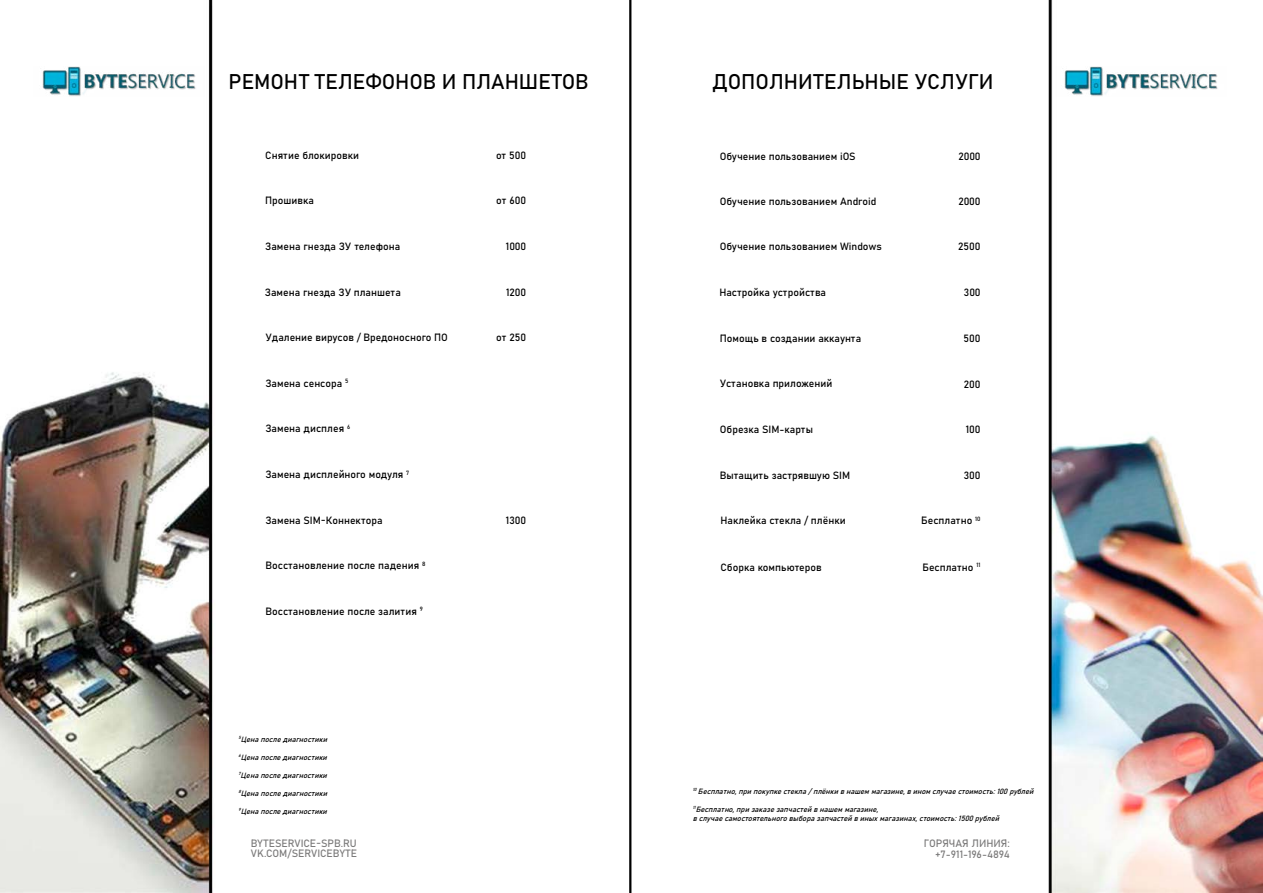
<style>
.page{position:relative;width:1263px;height:893px;background:#fff}
.page>*{position:absolute;margin:0;border:0;box-sizing:border-box;transform-origin:0 0}
.t1{font:21px "Bahnschrift";color:#000}
.t2{font:10.5px/10.5px "Bahnschrift";color:#7c7b7b}
.t3{font:10.43px "Bahnschrift";color:#000}
.t4{font:italic 7.5px/9px "Bahnschrift";color:#000}
</style>
<div class="page">
<img style="left:631px;top:0;width:632px;height:893px">
<img style="left:0;top:0;width:213px;height:893px">
<img style="left:33px;top:66px;width:172px;height:30px">
<img style="left:1055px;top:67px;width:171px;height:30px">
<hr style="left:629px;top:0;width:2px;height:893px;background:#000">
<h1 class="t1" style="left:229px;top:66px;width:362px">РЕМОНТ ТЕЛЕФОНОВ И ПЛАНШЕТОВ</h1>
<h1 class="t1" style="left:712px;top:66px;width:283px">ДОПОЛНИТЕЛЬНЫЕ УСЛУГИ</h1>
<p class="t3" style="left:265px;top:148px;width:95px">Снятие блокировки</p>
<p class="t3" style="left:265px;top:192px;width:50px">Прошивка</p>
<p class="t3" style="left:265px;top:238px;width:137px">Замена гнезда ЗУ телефона</p>
<p class="t3" style="left:265px;top:284px;width:138px">Замена гнезда ЗУ планшета</p>
<p class="t3" style="left:265px;top:329px;width:184px">Удаление вирусов / Вредоносного ПО</p>
<p class="t3" style="left:265px;top:375px;width:84px">Замена сенсора <sup>5</sup></p>
<p class="t3" style="left:265px;top:420px;width:86px">Замена дисплея <sup>6</sup></p>
<p class="t3" style="left:265px;top:467px;width:145px">Замена дисплейного модуля <sup>7</sup></p>
<p class="t3" style="left:265px;top:512px;width:119px">Замена SIM-Коннектора</p>
<p class="t3" style="left:265px;top:558px;width:162px">Восстановление после падения <sup>8</sup></p>
<p class="t3" style="left:265px;top:603px;width:159px">Восстановление после залития <sup>9</sup></p>
<p class="t4" style="left:238px;top:734px;width:93px"><sup>5</sup>Ценапоследиагностики</p>
<p class="t4" style="left:238px;top:752px;width:93px"><sup>6</sup>Ценапоследиагностики</p>
<p class="t4" style="left:238px;top:770px;width:93px"><sup>7</sup>Ценапоследиагностики</p>
<p class="t4" style="left:238px;top:788px;width:93px"><sup>8</sup>Ценапоследиагностики</p>
<p class="t4" style="left:238px;top:806px;width:93px"><sup>9</sup>Ценапоследиагностики</p>
<p class="t2" style="left:251px;top:837px;width:108px">BYTESERVICE-SPB.RU<br>VK.COM/SERVICEBYTE</p>
<p class="t3" style="left:496px;top:148px;width:32px">от 500</p>
<p class="t3" style="left:720px;top:148px;width:137px">Обучение пользованием iOS</p>
<p class="t3" style="left:720px;top:193px;width:158px">Обучение пользованием Android</p>
<p class="t3" style="left:720px;top:239px;width:164px">Обучение пользованием Windows</p>
<p class="t3" style="left:719px;top:285px;width:108px">Настройка устройства</p>
<p class="t3" style="left:720px;top:330px;width:143px">Помощь в создании аккаунта</p>
<p class="t3" style="left:720px;top:376px;width:114px">Установка приложений</p>
<p class="t3" style="left:720px;top:421px;width:95px">Обрезка SIM-карты</p>
<p class="t3" style="left:720px;top:467px;width:132px">Вытащить застрявшую SIM</p>
<p class="t3" style="left:958px;top:148px;width:24px">2000</p>
<p class="t3" style="left:496px;top:192px;width:31px">от 600</p>
<p class="t3" style="left:506px;top:238px;width:22px">1000</p>
<p class="t3" style="left:958px;top:193px;width:24px">2000</p>
<p class="t3" style="left:958px;top:239px;width:24px">2500</p>
<p class="t3" style="left:506px;top:284px;width:22px">1200</p>
<p class="t3" style="left:964px;top:285px;width:18px">300</p>
<p class="t3" style="left:496px;top:329px;width:32px">от 250</p>
<p class="t3" style="left:964px;top:330px;width:18px">500</p>
<p class="t3" style="left:964px;top:376px;width:18px">200</p>
<p class="t3" style="left:966px;top:421px;width:16px">100</p>
<p class="t3" style="left:964px;top:467px;width:18px">300</p>
<p class="t3" style="left:506px;top:513px;width:22px">1300</p>
<p class="t3" style="left:720px;top:513px;width:127px">Наклейка стекла / плёнки</p>
<p class="t3" style="left:720px;top:559px;width:103px">Сборка компьютеров</p>
<p class="t3" style="left:921px;top:513px;width:61px">Бесплатно <sup>10</sup></p>
<p class="t3" style="left:922px;top:559px;width:60px">Бесплатно <sup>11</sup></p>
<p class="t4" style="left:693px;top:786px;width:345px"><sup>10</sup>Бесплатно,припокупкестекла/плёнкивнашеммагазине,виномслучаестоимость:100рублей</p>
<p class="t4" style="left:693px;top:804px;width:310px"><sup>11</sup>Бесплатно,призаказезапчастейвнашеммагазине, вслучаесамостоятельноговыборазапчастейвиныхмагазинах,стоимость:1500рублей</p>
<p class="t2" style="left:924px;top:838px;width:87px;text-align:right">ГОРЯЧАЯ ЛИНИЯ: +7-911-196-4894</p>
</div>
